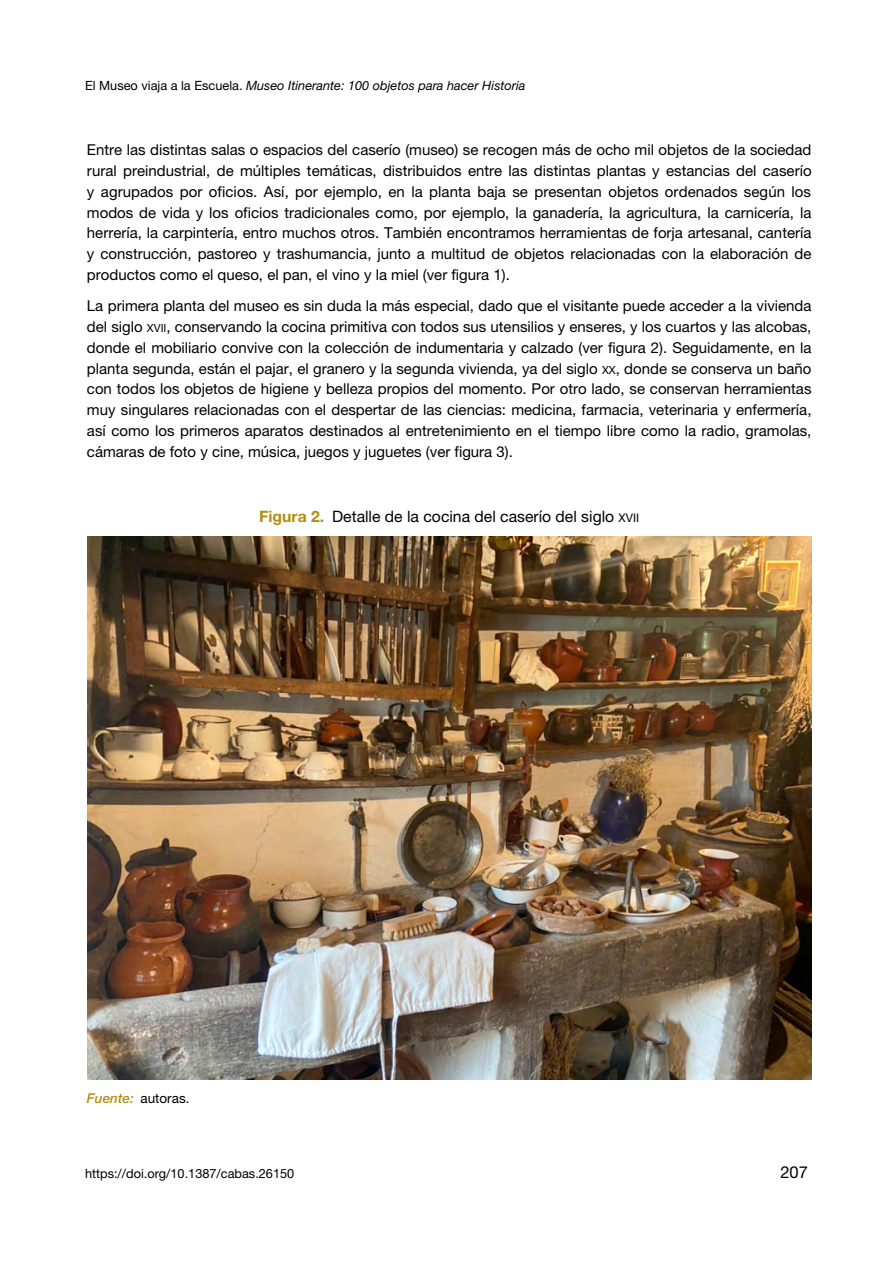
<style>
.page{position:relative;width:893px;height:1263px;background:#fff}
.page>*{position:absolute;margin:0;border:0;box-sizing:border-box;transform-origin:0 0}
.t1{font:16.5px "Helvetica Neue LT Std";color:#000}
.t2{font:15.75px "Helvetica Neue LT Std";color:#000}
.t3{font:15px/20.9px "Helvetica Neue LT Std";color:#000;text-align:justify}
.t4{font:13.5px "Helvetica Neue LT Std";color:#000}
.t5{font:italic 12.75px "Helvetica Neue LT Std";color:#000}
.t6{font:12.75px "Helvetica Neue LT Std";color:#000}
.s1{font-style:normal}
.s2{font-size:11.25px}
.s3{font-weight:700;color:#b48d0e}
.s4{font-size:11.85px}
.s5{font-weight:500;font-style:italic;color:#b48d0e}
</style>
<div class="page">
<img style="left:87px;top:536px;width:724px;height:543px">
<p class="t5" style="left:85px;top:78px;width:442px"><span class="s1">El Museo viaja a la Escuela.</span> Museo Itinerante: 100 objetos para hacer Historia</p>
<p class="t3" style="left:87px;top:139px;width:726px">Entre las distintas salas o espacios del caserío (museo) se recogen más de ocho mil objetos de la sociedad rural preindustrial, de múltiples temáticas, distribuidos entre las distintas plantas y estancias del caserío y agrupados por oficios. Así, por ejemplo, en la planta baja se presentan objetos ordenados según los modos de vida y los oficios tradicionales como, por ejemplo, la ganadería, la agricultura, la carnicería, la herrería, la carpintería, entro muchos otros. También encontramos herramientas de forja artesanal, cantería y construcción, pastoreo y trashumancia, junto a multitud de objetos relacionadas con la elaboración de productos como el queso, el pan, el vino y la miel (ver figura 1).</p>
<p class="t3" style="left:87px;top:295px;width:726px">La primera planta del museo es sin duda la más especial, dado que el visitante puede acceder a la vivienda del siglo <span class="s2">XVII</span>, conservando la cocina primitiva con todos sus utensilios y enseres, y los cuartos y las alcobas, donde el mobiliario convive con la colección de indumentaria y calzado (ver figura 2). Seguidamente, en la planta segunda, están el pajar, el granero y la segunda vivienda, ya del siglo <span class="s2">XX</span>, donde se conserva un baño con todos los objetos de higiene y belleza propios del momento. Por otro lado, se conservan herramientas muy singulares relacionadas con el despertar de las ciencias: medicina, farmacia, veterinaria y enfermería, así como los primeros aparatos destinados al entretenimiento en el tiempo libre como la radio, gramolas, cámaras de foto y cine, música, juegos y juguetes (ver figura 3).</p>
<p class="t2" style="left:259px;top:507px;width:381px"><span class="s3">Figura 2.</span> Detalle de la cocina del caserío del siglo <span class="s4">XVII</span></p>
<p class="t4" style="left:87px;top:1090px;width:104px"><span class="s5">Fuente:</span> autoras.</p>
<p class="t6" style="left:85px;top:1166px;width:211px">https://doi.org/10.1387/cabas.26150</p>
<p class="t1" style="left:780px;top:1162px;width:29px">207</p>
</div>
